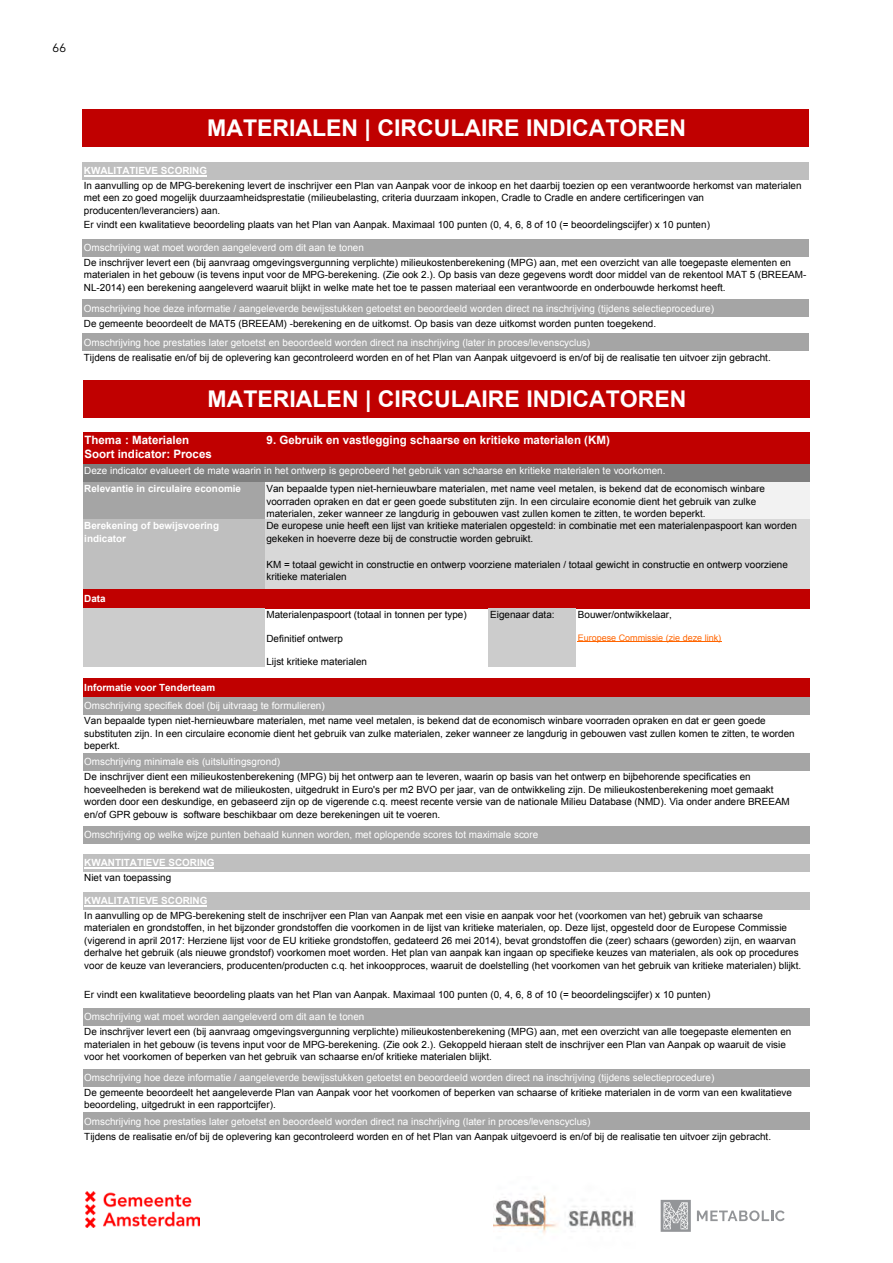
<style>
.page{position:relative;width:893px;height:1263px;background:#fff}
.page>*{position:absolute;margin:0;border:0;box-sizing:border-box;transform-origin:0 0}
.t1{font:700 23.1px "Arial";color:#fff}
.t2{font:12px "Avenir LT Std";color:#000}
.t3{font:700 11.55px/14.2px "Arial";color:#fff}
.t4{font:9.9px/12.5px "Arial";color:#000}
.t5{font:9.9px "Arial";color:#fff}
.t6{font:700 9.9px/12.6px "Arial";color:#fff}
.t7{font:9px "Arial";color:#ff6500}
</style>
<div class="page">
<svg style="left:661px;top:1200px;width:30px;height:32px"></svg>
<svg style="left:697px;top:1210px;width:88px;height:11px"></svg>
<img style="left:85px;top:1191px;width:114px;height:36px">
<img style="left:493px;top:1194px;width:143px;height:41px">
<div style="left:82px;top:109px;width:727px;height:39px;background:#c00000"></div>
<div style="left:82px;top:147px;width:727px;height:15px;background:#fff"></div>
<div style="left:82px;top:162px;width:727px;height:17px;background:#bfbfbf"></div>
<div style="left:82px;top:239px;width:727px;height:17px;background:#a5a5a5"></div>
<div style="left:82px;top:300px;width:727px;height:17px;background:#a5a5a5"></div>
<div style="left:82px;top:334px;width:727px;height:17px;background:#a5a5a5"></div>
<hr style="left:84px;top:175px;width:122px;height:1px;background:#fff">
<div style="left:83px;top:380px;width:726px;height:38px;background:#c00000"></div>
<div style="left:83px;top:433px;width:726px;height:31px;background:#c00000"></div>
<div style="left:83px;top:464px;width:726px;height:18px;background:#7e7e7e"></div>
<div style="left:83px;top:482px;width:182px;height:37px;background:#a5a5a5"></div>
<div style="left:265px;top:482px;width:544px;height:37px;background:#f2f2f2"></div>
<div style="left:83px;top:519px;width:182px;height:71px;background:#bfbfbf"></div>
<div style="left:265px;top:519px;width:544px;height:71px;background:#d8d8d8"></div>
<div style="left:83px;top:589px;width:726px;height:20px;background:#c00000"></div>
<div style="left:83px;top:608px;width:182px;height:59px;background:#ccc"></div>
<div style="left:488px;top:608px;width:88px;height:59px;background:#ccc"></div>
<div style="left:83px;top:678px;width:726px;height:19px;background:#c00000"></div>
<div style="left:83px;top:697px;width:726px;height:18px;background:#a5a5a5"></div>
<div style="left:83px;top:753px;width:726px;height:18px;background:#a5a5a5"></div>
<div style="left:83px;top:826px;width:726px;height:17px;background:#a5a5a5"></div>
<div style="left:83px;top:854px;width:726px;height:17px;background:#bfbfbf"></div>
<div style="left:83px;top:892px;width:726px;height:17px;background:#bfbfbf"></div>
<div style="left:83px;top:1008px;width:726px;height:17px;background:#a5a5a5"></div>
<div style="left:83px;top:1069px;width:726px;height:17px;background:#a5a5a5"></div>
<div style="left:83px;top:1112px;width:726px;height:18px;background:#a5a5a5"></div>
<hr style="left:578px;top:642px;width:144px;height:1px;background:#ff6500">
<hr style="left:84px;top:867px;width:130px;height:1px;background:#fff">
<hr style="left:84px;top:905px;width:123px;height:1px;background:#fff">
<p class="t2" style="left:53px;top:41px;width:15px">66</p>
<h1 class="t1" style="left:207px;top:113px;width:480px">MATERIALEN | CIRCULAIRE INDICATOREN</h1>
<p class="t6" style="left:84px;top:164px;width:125px">KWALITATIEVE SCORING</p>
<p class="t4" style="left:84px;top:179px;width:719px">In aanvulling op de MPG-berekening levert de inschrijver een Plan van Aanpak voor de inkoop en het daarbij toezien op een verantwoorde herkomst van materialen met een zo goed mogelijk duurzaamheidsprestatie (milieubelasting, criteria duurzaam inkopen, Cradle to Cradle en andere certificeringen van producenten/leveranciers) aan.</p>
<p class="t4" style="left:84px;top:218px;width:628px">Er vindt een kwalitatieve beoordeling plaats van het Plan van Aanpak. Maximaal 100 punten (0, 4, 6, 8 of 10 (= beoordelingscijfer) x 10 punten)</p>
<p class="t5" style="left:84px;top:241px;width:282px">Omschrijving wat moet worden aangeleverd om dit aan te tonen</p>
<p class="t4" style="left:84px;top:256px;width:724px">De inschrijver levert een (bij aanvraag omgevingsvergunning verplichte) milieukostenberekening (MPG) aan, met een overzicht van alle toegepaste elementen en materialen in het gebouw (is tevens input voor de MPG-berekening. (Zie ook 2.). Op basis van deze gegevens wordt door middel van de rekentool MAT 5 (BREEAM-<br>NL-2014) een berekening aangeleverd waaruit blijkt in welke mate het toe te passen materiaal een verantwoorde en onderbouwde herkomst heeft.</p>
<p class="t5" style="left:84px;top:302px;width:632px">Omschrijving hoe deze informatie / aangeleverde bewijsstukken getoetst en beoordeeld worden direct na inschrijving (tijdens selectieprocedure)</p>
<p class="t5" style="left:84px;top:336px;width:508px">Omschrijving hoe prestaties later getoetst en beoordeeld worden direct na inschrijving (later in proces/levenscyclus)</p>
<p class="t4" style="left:84px;top:317px;width:574px">De gemeente beoordeelt de MAT5 (BREEAM) -berekening en de uitkomst. Op basis van deze uitkomst worden punten toegekend.</p>
<p class="t4" style="left:84px;top:351px;width:688px">Tijdens de realisatie en/of bij de oplevering kan gecontroleerd worden en of het Plan van Aanpak uitgevoerd is en/of bij de realisatie ten uitvoer zijn gebracht.</p>
<h1 class="t1" style="left:208px;top:383px;width:480px">MATERIALEN | CIRCULAIRE INDICATOREN</h1>
<p class="t3" style="left:84px;top:433px;width:129px">Thema : Materialen<br>Soort indicator: Proces</p>
<p class="t6" style="left:84px;top:483px;width:158px">Relevantie in circulaire economie</p>
<p class="t3" style="left:267px;top:433px;width:345px">9. Gebruik en vastlegging schaarse en kritieke materialen (KM)</p>
<p class="t5" style="left:84px;top:464px;width:583px">Deze indicator evalueert de mate waarin in het ontwerp is geprobeerd het gebruik van schaarse en kritieke materialen te voorkomen.</p>
<p class="t4" style="left:266px;top:483px;width:500px">Van bepaalde typen niet-hernieuwbare materialen, met name veel metalen, is bekend dat de economisch winbare voorraden opraken en dat er geen goede substituten zijn. In een circulaire economie dient het gebruik van zulke materialen, zeker wanneer ze langdurig in gebouwen vast zullen komen te zitten, te worden beperkt.</p>
<p class="t6" style="left:84px;top:520px;width:136px">Berekening of bewijsvoering indicator</p>
<p class="t4" style="left:266px;top:519px;width:532px">De europese unie heeft een lijst van kritieke materialen opgesteld: in combinatie met een materialenpaspoort kan worden gekeken in hoeverre deze bij de constructie worden gebruikt.</p>
<p class="t4" style="left:266px;top:558px;width:523px">KM = totaal gewicht in constructie en ontwerp voorziene materialen / totaal gewicht in constructie en ontwerp voorziene kritieke materialen</p>
<p class="t6" style="left:84px;top:593px;width:23px">Data</p>
<p class="t4" style="left:266px;top:609px;width:202px">Materialenpaspoort (totaal in tonnen per type)</p>
<p class="t4" style="left:578px;top:609px;width:96px">Bouwer/ontwikkelaar,</p>
<p class="t4" style="left:266px;top:632px;width:78px">Definitief ontwerp</p>
<p class="t7" style="left:578px;top:632px;width:145px">Europese Commissie (zie deze link)</p>
<p class="t4" style="left:266px;top:655px;width:102px">Lijst kritieke materialen</p>
<p class="t4" style="left:490px;top:609px;width:66px">Eigenaar data:</p>
<p class="t6" style="left:84px;top:682px;width:132px">Informatie voor Tenderteam</p>
<p class="t5" style="left:84px;top:699px;width:242px">Omschrijving specifiek doel (bij uitvraag te formulieren)</p>
<p class="t4" style="left:84px;top:715px;width:712px">Van bepaalde typen niet-hernieuwbare materialen, met name veel metalen, is bekend dat de economisch winbare voorraden opraken en dat er geen goede substituten zijn. In een circulaire economie dient het gebruik van zulke materialen, zeker wanneer ze langdurig in gebouwen vast zullen komen te zitten, te worden beperkt.</p>
<p class="t5" style="left:84px;top:755px;width:197px">Omschrijving minimale eis (uitsluitingsgrond)</p>
<p class="t4" style="left:84px;top:771px;width:707px">De inschrijver dient een milieukostenberekening (MPG) bij het ontwerp aan te leveren, waarin op basis van het ontwerp en bijbehorende specificaties en hoeveelheden is berekend wat de milieukosten, uitgedrukt in Euro's per m2 BVO per jaar, van de ontwikkeling zijn. De milieukostenberekening moet gemaakt worden door een deskundige, en gebaseerd zijn op de vigerende c.q. meest recente versie van de nationale Milieu Database (NMD). Via onder andere BREEAM en/of GPR gebouw is software beschikbaar om deze berekeningen uit te voeren.</p>
<p class="t5" style="left:84px;top:828px;width:455px">Omschrijving op welke wijze punten behaald kunnen worden, met oplopende scores tot maximale score</p>
<p class="t6" style="left:84px;top:857px;width:132px">KWANTITATIEVE SCORING</p>
<p class="t6" style="left:84px;top:895px;width:125px">KWALITATIEVE SCORING</p>
<p class="t4" style="left:84px;top:871px;width:88px">Niet van toepassing</p>
<p class="t4" style="left:84px;top:909px;width:719px">In aanvulling op de MPG-berekening stelt de inschrijver een Plan van Aanpak met een visie en aanpak voor het (voorkomen van het) gebruik van schaarse materialen en grondstoffen, in het bijzonder grondstoffen die voorkomen in de lijst van kritieke materialen, op. Deze lijst, opgesteld door de Europese Commissie (vigerend in april 2017: Herziene lijst voor de EU kritieke grondstoffen, gedateerd 26 mei 2014), bevat grondstoffen die (zeer) schaars (geworden) zijn, en waarvan derhalve het gebruik (als nieuwe grondstof) voorkomen moet worden. Het plan van aanpak kan ingaan op specifieke keuzes van materialen, als ook op procedures voor de keuze van leveranciers, producenten/producten c.q. het inkoopproces, waaruit de doelstelling (het voorkomen van het gebruik van kritieke materialen) blijkt.</p>
<p class="t4" style="left:84px;top:988px;width:628px">Er vindt een kwalitatieve beoordeling plaats van het Plan van Aanpak. Maximaal 100 punten (0, 4, 6, 8 of 10 (= beoordelingscijfer) x 10 punten)</p>
<p class="t4" style="left:84px;top:1025px;width:709px">De inschrijver levert een (bij aanvraag omgevingsvergunning verplichte) milieukostenberekening (MPG) aan, met een overzicht van alle toegepaste elementen en materialen in het gebouw (is tevens input voor de MPG-berekening. (Zie ook 2.). Gekoppeld hieraan stelt de inschrijver een Plan van Aanpak op waaruit de visie voor het voorkomen of beperken van het gebruik van schaarse en/of kritieke materialen blijkt.</p>
<p class="t4" style="left:84px;top:1086px;width:709px">De gemeente beoordeelt het aangeleverde Plan van Aanpak voor het voorkomen of beperken van schaarse of kritieke materialen in de vorm van een kwalitatieve beoordeling, uitgedrukt in een rapportcijfer).</p>
<p class="t4" style="left:84px;top:1130px;width:688px">Tijdens de realisatie en/of bij de oplevering kan gecontroleerd worden en of het Plan van Aanpak uitgevoerd is en/of bij de realisatie ten uitvoer zijn gebracht.</p>
<p class="t5" style="left:84px;top:1010px;width:282px">Omschrijving wat moet worden aangeleverd om dit aan te tonen</p>
<p class="t5" style="left:84px;top:1071px;width:632px">Omschrijving hoe deze informatie / aangeleverde bewijsstukken getoetst en beoordeeld worden direct na inschrijving (tijdens selectieprocedure)</p>
<p class="t5" style="left:84px;top:1115px;width:508px">Omschrijving hoe prestaties later getoetst en beoordeeld worden direct na inschrijving (later in proces/levenscyclus)</p>
</div>
